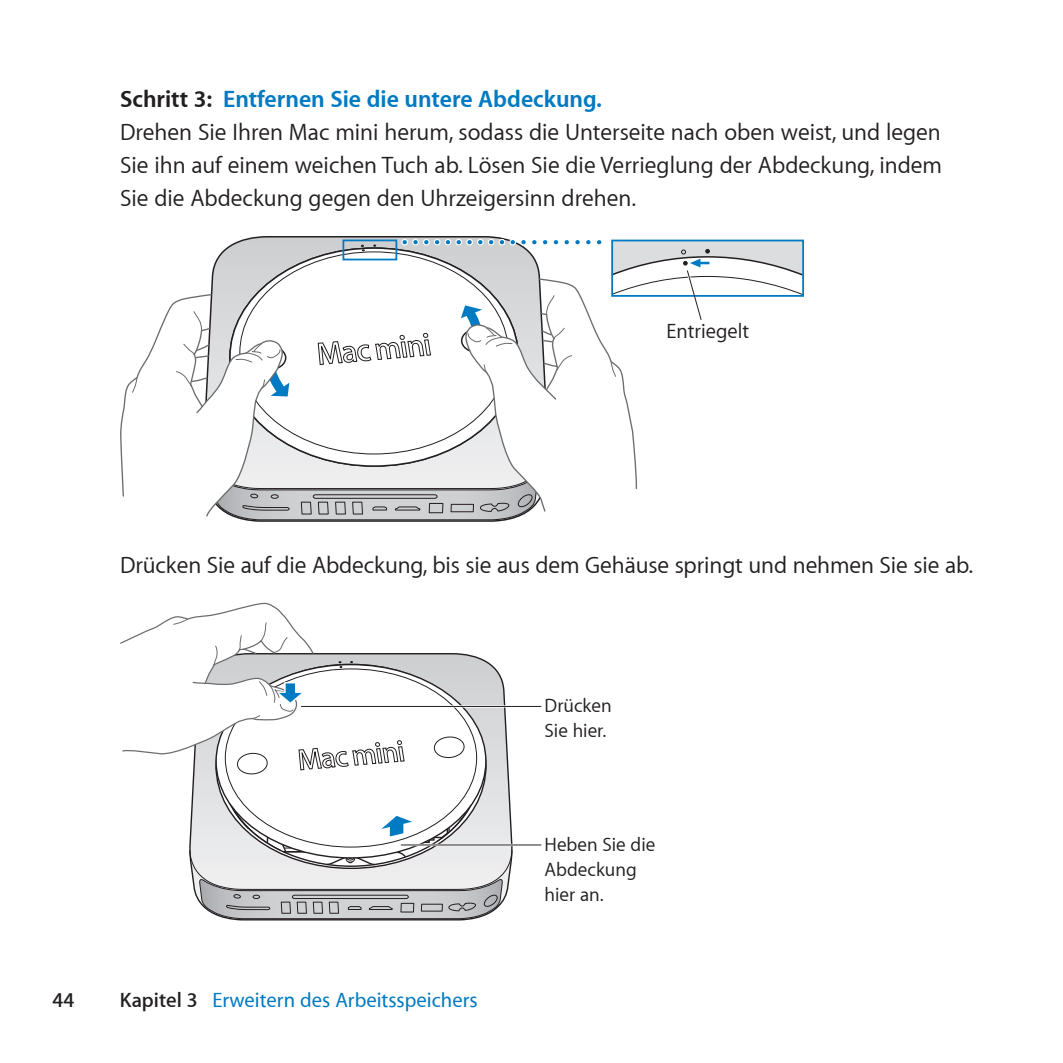
<style>
.page{position:relative;width:1063px;height:1063px;background:#fff}
.page>*{position:absolute;margin:0;border:0;box-sizing:border-box;transform-origin:0 0}
.t1{font:24px/33px "Myriad Set Text";letter-spacing:-.005em;color:#231f20;text-align:justify}
.t2{font:700 24px "Myriad Set";color:#007ac2}
.t3{font:500 21px "Myriad Set";color:#007ac2}
.t4{font:21px "Myriad Set Text";color:#231f20}
.t5{font:600 21px "Myriad Set";color:#231f20}
.t6{font:19.8px/25.2px "Myriad Set Text";color:#231f20}
.s1{color:#231f20}
.s2{font-weight:600;color:#231f20}
</style>
<div class="page">
<svg style="left:120px;top:239px;width:684px;height:282px"></svg>
<hr style="left:301px;top:706px;width:240px;height:1px;background:#231f20">
<hr style="left:401px;top:844px;width:140px;height:1px;background:#231f20">
<svg style="left:120px;top:603px;width:393px;height:317px"></svg>
<p class="t2" style="left:120px;top:84px;width:483px"><span class="s1">Schritt 3:</span> Entfernen Sie die untere Abdeckung.</p>
<p class="t1" style="left:120px;top:115px;width:824px">Drehen Sie Ihren Mac mini herum, sodass die Unterseite nach oben weist, und legen Sie ihn auf einem weichen Tuch ab. Lösen Sie die Verrieglung der Abdeckung, indem Sie die Abdeckung gegen den Uhrzeigersinn drehen.</p>
<p class="t4" style="left:667px;top:317px;width:84px">Entriegelt</p>
<p class="t1" style="left:120px;top:548px;width:855px">Drücken Sie auf die Abdeckung, bis sie aus dem Gehäuse springt und nehmen Sie sie ab.</p>
<p class="t6" style="left:545px;top:693px;width:69px">Drücken<br>Sie hier.</p>
<p class="t5" style="left:53px;top:987px;width:23px">44</p>
<p class="t3" style="left:120px;top:987px;width:359px"><span class="s2">Kapitel 3</span> Erweitern des Arbeitsspeichers</p>
<p class="t6" style="left:545px;top:831px;width:112px">Heben Sie die<br>Abdeckung hier an.</p>
</div>
